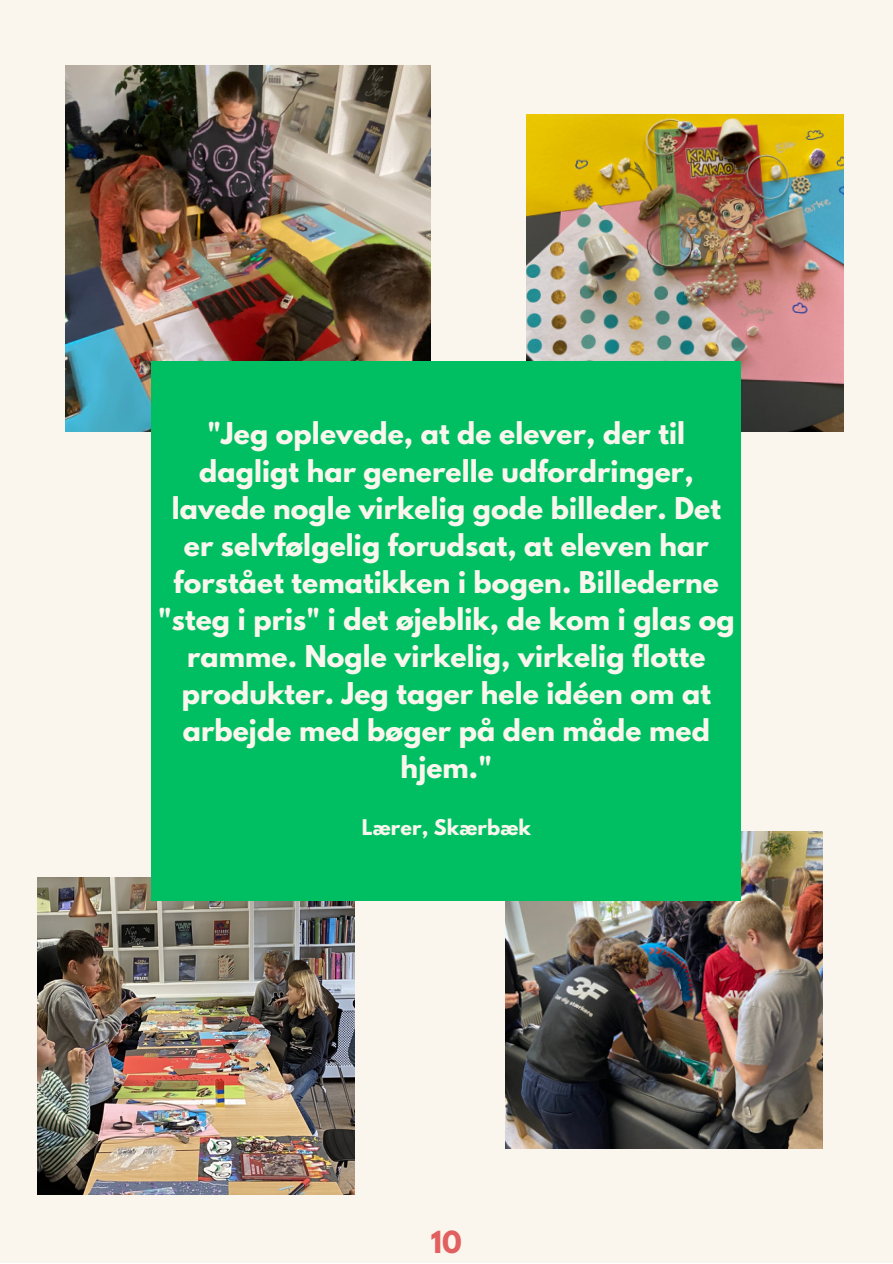
<style>
.page{position:relative;width:893px;height:1264px;background:#fff}
.page>*{position:absolute;margin:0;border:0;box-sizing:border-box;transform-origin:0 0}
.t1{font:700 27px "League Spartan";color:#e15f5f}
.t2{font:700 26.55px/37px "League Spartan";letter-spacing:.005em;color:#faf6ed;text-align:center}
.t3{font:700 19.05px "League Spartan";letter-spacing:.005em;color:#faf6ed}
</style>
<div class="page">
<div style="left:0;top:0;width:892px;height:1262px;background:#faf6ed"></div>
<img style="left:65px;top:66px;width:366px;height:365px">
<img style="left:526px;top:114px;width:317px;height:317px">
<img style="left:37px;top:877px;width:318px;height:317px">
<img style="left:505px;top:831px;width:317px;height:317px">
<div style="left:152px;top:361px;width:588px;height:539px;background:#00bf63"></div>
<p class="t2" style="left:158px;top:418px;width:578px">"Jeg oplevede, at de elever, der til dagligt har generelle udfordringer, lavede nogle virkelig gode billeder. Det er selvfølgelig forudsat, at eleven har forstået tematikken i bogen. Billederne "steg i pris" i det øjeblik, de kom i glas og ramme. Nogle virkelig, virkelig flotte produkter. Jeg tager hele idéen om at arbejde med bøger på den måde med hjem."</p>
<p class="t3" style="left:362px;top:817px;width:170px">Lærer, Skærbæk</p>
<p class="t1" style="left:431px;top:1228px;width:32px">10</p>
</div>
